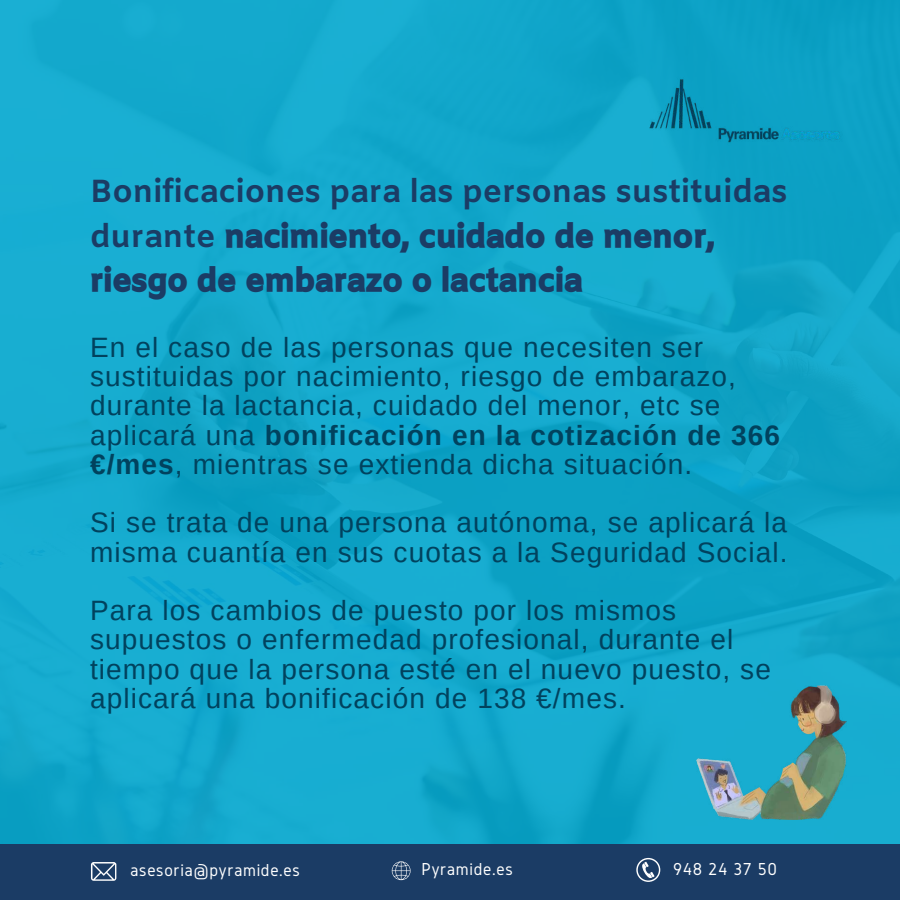
<style>
.page{position:relative;width:900px;height:900px;background:#fff}
.page>*{position:absolute;margin:0;border:0;box-sizing:border-box;transform-origin:0 0}
.t1{font:32px/44.2px "CA Generated";color:#1b3c65}
.t2{font:700 32px "Amiko";color:#1b3c65}
.t3{font:28px/29.2px "Arimo";letter-spacing:.04em;color:#01425e}
.t4{font:18px "Gidole";letter-spacing:.04em;color:#fff}
.s1{font-family:"Amiko";font-weight:700}
.s2{font-weight:700}
</style>
<div class="page">
<img style="left:0;top:0;width:900px;height:844px">
<div style="left:0;top:844px;width:900px;height:56px;background:#1b3c65"></div>
<svg style="left:91px;top:862px;width:25px;height:19px"></svg>
<svg style="left:392px;top:861px;width:19px;height:19px"></svg>
<svg style="left:636px;top:858px;width:24px;height:24px"></svg>
<img style="left:639px;top:61px;width:207px;height:104px">
<img style="left:696px;top:686px;width:150px;height:134px">
<p class="t2" style="left:90px;top:173px;width:699px">Bonificaciones para las personas sustituidas</p>
<p class="t1" style="left:90px;top:216px;width:627px"><span class="s1">durante</span> nacimiento, cuidado de menor, riesgo de embarazo o lactancia</p>
<p class="t3" style="left:90px;top:333px;width:692px">En el caso de las personas que necesiten ser sustituidas por nacimiento, riesgo de embarazo, durante la lactancia, cuidado del menor, etc se aplicará una <span class="s2">bonificación en la cotización de 366 €/mes</span>, mientras se extienda dicha situación.</p>
<p class="t3" style="left:90px;top:508px;width:699px">Si se trata de una persona autónoma, se aplicará la misma cuantía en sus cuotas a la Seguridad Social.</p>
<p class="t3" style="left:90px;top:596px;width:682px">Para los cambios de puesto por los mismos supuestos o enfermedad profesional, durante el tiempo que la persona esté en el nuevo puesto, se aplicará una bonificación de 138 €/mes.</p>
<p class="t4" style="left:131px;top:860px;width:171px">asesoria@pyramide.es</p>
<p class="t4" style="left:422px;top:859px;width:93px">Pyramide.es</p>
<p class="t4" style="left:673px;top:859px;width:105px">948 24 37 50</p>
</div>
